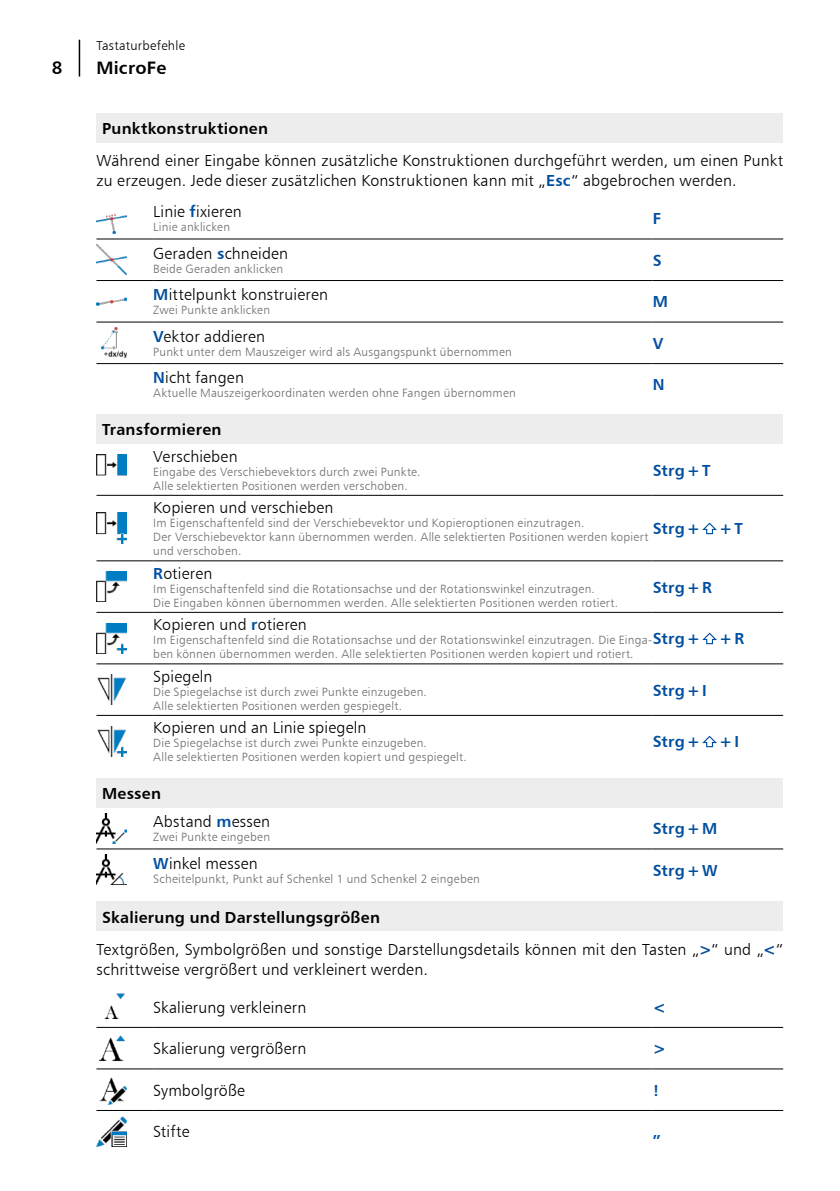
<style>
.page{position:relative;width:840px;height:1191px;background:#fff}
.page>*{position:absolute;margin:0;border:0;box-sizing:border-box;transform-origin:0 0}
.t1{font:18px "Humanist 777 BT Bold B";letter-spacing:.015em;color:#000}
.t2{font:16px/20px "Humanist 777 BT Light B";letter-spacing:.015em;color:#000}
.t3{font:16px "Humanist 777 BT Bold B";letter-spacing:.015em;color:#000}
.t4{font:16px "Humanist 777 BT Bold B";letter-spacing:.01em;color:#004f9f}
.t5{font:13px "Humanist 777 BT Light B";letter-spacing:.02em;color:#000}
.t6{font:12px/14px "Humanist 777 BT Light B";letter-spacing:.02em;color:#6b6e6e}
.s1{font-family:"Humanist 777 BT Bold B";color:#004f9f}
</style>
<div class="page">
<hr style="left:79px;top:40px;width:1px;height:37px;background:#000">
<div style="left:96px;top:113px;width:686px;height:30px;background:#ededed"></div>
<hr style="left:96px;top:322px;width:57px;height:1px;background:#000">
<hr style="left:153px;top:322px;width:499px;height:1px;background:#000">
<hr style="left:652px;top:322px;width:130px;height:1px;background:#000">
<hr style="left:96px;top:363px;width:57px;height:1px;background:#000">
<hr style="left:153px;top:363px;width:499px;height:1px;background:#000">
<hr style="left:652px;top:363px;width:130px;height:1px;background:#000">
<hr style="left:96px;top:280px;width:57px;height:1px;background:#000">
<hr style="left:153px;top:280px;width:499px;height:1px;background:#000">
<hr style="left:652px;top:280px;width:130px;height:1px;background:#000">
<hr style="left:96px;top:239px;width:57px;height:1px;background:#000">
<hr style="left:153px;top:239px;width:499px;height:1px;background:#000">
<hr style="left:652px;top:239px;width:130px;height:1px;background:#000">
<img style="left:96px;top:214px;width:31px;height:19px">
<img style="left:96px;top:245px;width:31px;height:30px">
<img style="left:96px;top:297px;width:31px;height:9px">
<img style="left:101px;top:328px;width:26px;height:30px">
<div style="left:96px;top:414px;width:686px;height:30px;background:#ededed"></div>
<hr style="left:96px;top:560px;width:57px;height:1px;background:#000">
<hr style="left:153px;top:560px;width:499px;height:1px;background:#000">
<hr style="left:652px;top:560px;width:130px;height:1px;background:#000">
<hr style="left:96px;top:612px;width:57px;height:1px;background:#000">
<hr style="left:153px;top:612px;width:499px;height:1px;background:#000">
<hr style="left:652px;top:612px;width:130px;height:1px;background:#000">
<hr style="left:96px;top:663px;width:57px;height:1px;background:#000">
<hr style="left:153px;top:663px;width:499px;height:1px;background:#000">
<hr style="left:652px;top:663px;width:130px;height:1px;background:#000">
<hr style="left:96px;top:495px;width:57px;height:1px;background:#000">
<hr style="left:153px;top:495px;width:499px;height:1px;background:#000">
<hr style="left:652px;top:495px;width:130px;height:1px;background:#000">
<hr style="left:96px;top:715px;width:57px;height:1px;background:#000">
<hr style="left:153px;top:715px;width:499px;height:1px;background:#000">
<hr style="left:652px;top:715px;width:130px;height:1px;background:#000">
<img style="left:96px;top:454px;width:31px;height:22px">
<img style="left:96px;top:513px;width:31px;height:30px">
<svg style="left:702px;top:522px;width:14px;height:12px"></svg>
<img style="left:96px;top:571px;width:31px;height:30px">
<img style="left:96px;top:623px;width:31px;height:30px">
<svg style="left:702px;top:632px;width:14px;height:12px"></svg>
<img style="left:97px;top:674px;width:30px;height:30px">
<img style="left:97px;top:726px;width:30px;height:30px">
<svg style="left:702px;top:735px;width:14px;height:12px"></svg>
<div style="left:96px;top:778px;width:686px;height:29px;background:#ededed"></div>
<hr style="left:96px;top:848px;width:57px;height:1px;background:#000">
<hr style="left:153px;top:848px;width:499px;height:1px;background:#000">
<hr style="left:652px;top:848px;width:130px;height:1px;background:#000">
<img style="left:96px;top:813px;width:31px;height:30px">
<img style="left:96px;top:854px;width:29px;height:30px">
<div style="left:96px;top:902px;width:686px;height:29px;background:#ededed"></div>
<hr style="left:96px;top:1027px;width:57px;height:1px;background:#000">
<hr style="left:153px;top:1027px;width:499px;height:1px;background:#000">
<hr style="left:652px;top:1027px;width:130px;height:1px;background:#000">
<hr style="left:96px;top:1068px;width:57px;height:1px;background:#000">
<hr style="left:153px;top:1068px;width:499px;height:1px;background:#000">
<hr style="left:652px;top:1068px;width:130px;height:1px;background:#000">
<hr style="left:96px;top:1110px;width:57px;height:1px;background:#000">
<hr style="left:153px;top:1110px;width:499px;height:1px;background:#000">
<hr style="left:652px;top:1110px;width:130px;height:1px;background:#000">
<img style="left:104px;top:993px;width:21px;height:27px">
<img style="left:98px;top:1035px;width:27px;height:26px">
<img style="left:99px;top:1077px;width:28px;height:27px">
<img style="left:96px;top:1116px;width:31px;height:30px">
<p class="t5" style="left:96px;top:37px;width:90px">Tastaturbefehle</p>
<h1 class="t1" style="left:52px;top:56px;width:12px">8</h1>
<h1 class="t1" style="left:96px;top:56px;width:71px">MicroFe</h1>
<h2 class="t3" style="left:102px;top:118px;width:167px">Punktkonstruktionen</h2>
<h2 class="t2" style="left:96px;top:150px;width:687px">Während einer Eingabe können zusätzliche Konstruktionen durchgeführt werden, um einen Punkt zu erzeugen. Jede dieser zusätzlichen Konstruktionen kann mit „<span class="s1">Esc</span>“ abgebrochen werden.</h2>
<h2 class="t2" style="left:153px;top:201px;width:90px">Linie <span class="s1">f</span>ixieren</h2>
<p class="t6" style="left:153px;top:220px;width:78px">Linie anklicken</p>
<h2 class="t4" style="left:652px;top:209px;width:10px">F</h2>
<h2 class="t2" style="left:153px;top:243px;width:136px">Geraden <span class="s1">s</span>chneiden</h2>
<p class="t6" style="left:153px;top:261px;width:131px">Beide Geraden anklicken</p>
<h2 class="t2" style="left:153px;top:284px;width:176px"><span class="s1">M</span>ittelpunkt konstruieren</h2>
<p class="t6" style="left:153px;top:303px;width:118px">Zwei Punkte anklicken</p>
<h2 class="t2" style="left:153px;top:326px;width:113px"><span class="s1">V</span>ektor addieren</h2>
<p class="t6" style="left:153px;top:344px;width:360px">Punkt unter dem Mauszeiger wird als Ausgangspunkt übernommen</p>
<h2 class="t2" style="left:153px;top:367px;width:92px"><span class="s1">N</span>icht fangen</h2>
<p class="t6" style="left:153px;top:385px;width:364px">Aktuelle Mauszeigerkoordinaten werden ohne Fangen übernommen</p>
<h2 class="t4" style="left:652px;top:250px;width:10px">S</h2>
<h2 class="t4" style="left:652px;top:292px;width:17px">M</h2>
<h2 class="t4" style="left:652px;top:333px;width:12px">V</h2>
<h2 class="t4" style="left:652px;top:374px;width:13px">N</h2>
<h2 class="t3" style="left:102px;top:419px;width:121px">Transformieren</h2>
<h2 class="t2" style="left:153px;top:446px;width:86px">Verschieben</h2>
<p class="t6" style="left:153px;top:464px;width:269px">Eingabe des Verschiebevektors durch zwei Punkte.<br>Alle selektierten Positionen werden verschoben.</p>
<h2 class="t4" style="left:652px;top:460px;width:59px">Strg+T</h2>
<h2 class="t2" style="left:153px;top:497px;width:181px">Kopieren und verschieben</h2>
<p class="t6" style="left:153px;top:516px;width:496px">Im Eigenschaftenfeld sind der Verschiebevektor und Kopieroptionen einzutragen.<br>Der Verschiebevektor kann übernommen werden. Alle selektierten Positionen werden kopiert und verschoben.</p>
<h2 class="t4" style="left:652px;top:518px;width:91px">Strg+ +T</h2>
<h2 class="t2" style="left:153px;top:563px;width:61px"><span class="s1">R</span>otieren</h2>
<p class="t6" style="left:153px;top:581px;width:466px">Im Eigenschaftenfeld sind die Rotationsachse und der Rotationswinkel einzutragen.<br>Die Eingaben können übernommen werden. Alle selektierten Positionen werden rotiert.</p>
<h2 class="t4" style="left:652px;top:577px;width:61px">Strg+R</h2>
<h2 class="t2" style="left:153px;top:614px;width:155px">Kopieren und <span class="s1">r</span>otieren</h2>
<p class="t6" style="left:153px;top:633px;width:500px">Im Eigenschaftenfeld sind die Rotationsachse und der Rotationswinkel einzutragen. Die Einga&shy;ben können übernommen werden. Alle selektierten Positionen werden kopiert und rotiert.</p>
<h2 class="t4" style="left:652px;top:628px;width:93px">Strg+ +R</h2>
<h2 class="t2" style="left:153px;top:666px;width:61px">Spiegeln</h2>
<p class="t6" style="left:153px;top:684px;width:275px">Die Spiegelachse ist durch zwei Punkte einzugeben.<br>Alle selektierten Positionen werden gespiegelt.</p>
<h2 class="t4" style="left:652px;top:680px;width:56px">Strg+I</h2>
<h2 class="t2" style="left:153px;top:717px;width:215px">Kopieren und an Linie spiegeln</h2>
<p class="t6" style="left:153px;top:736px;width:315px">Die Spiegelachse ist durch zwei Punkte einzugeben.<br>Alle selektierten Positionen werden kopiert und gespiegelt.</p>
<h2 class="t4" style="left:652px;top:731px;width:88px">Strg+ +I</h2>
<h2 class="t3" style="left:102px;top:783px;width:60px">Messen</h2>
<h2 class="t2" style="left:153px;top:811px;width:118px">Abstand <span class="s1">m</span>essen</h2>
<p class="t6" style="left:153px;top:830px;width:118px">Zwei Punkte eingeben</p>
<h2 class="t4" style="left:652px;top:818px;width:66px">Strg+M</h2>
<h2 class="t2" style="left:153px;top:853px;width:106px"><span class="s1">W</span>inkel messen</h2>
<p class="t6" style="left:153px;top:871px;width:328px">Scheitelpunkt, Punkt auf Schenkel 1 und Schenkel 2 eingeben</p>
<h2 class="t4" style="left:652px;top:860px;width:66px">Strg+W</h2>
<h2 class="t3" style="left:102px;top:906px;width:279px">Skalierung und Darstellungsgrößen</h2>
<h2 class="t2" style="left:96px;top:938px;width:687px">Textgrößen, Symbolgrößen und sonstige Darstellungsdetails können mit den Tasten „<span class="s1">&gt;</span>“ und „<span class="s1">&lt;</span>“ schrittweise vergrößert und verkleinert werden.</h2>
<h2 class="t2" style="left:153px;top:997px;width:154px">Skalierung verkleinern</h2>
<h2 class="t4" style="left:652px;top:997px;width:15px">&lt;</h2>
<h2 class="t2" style="left:153px;top:1038px;width:155px">Skalierung vergrößern</h2>
<h2 class="t4" style="left:652px;top:1038px;width:15px">&gt;</h2>
<h2 class="t2" style="left:153px;top:1080px;width:93px">Symbolgröße</h2>
<h2 class="t4" style="left:652px;top:1080px;width:8px">!</h2>
<h2 class="t2" style="left:153px;top:1121px;width:38px">Stifte</h2>
<h2 class="t4" style="left:652px;top:1121px;width:10px">„</h2>
</div>
